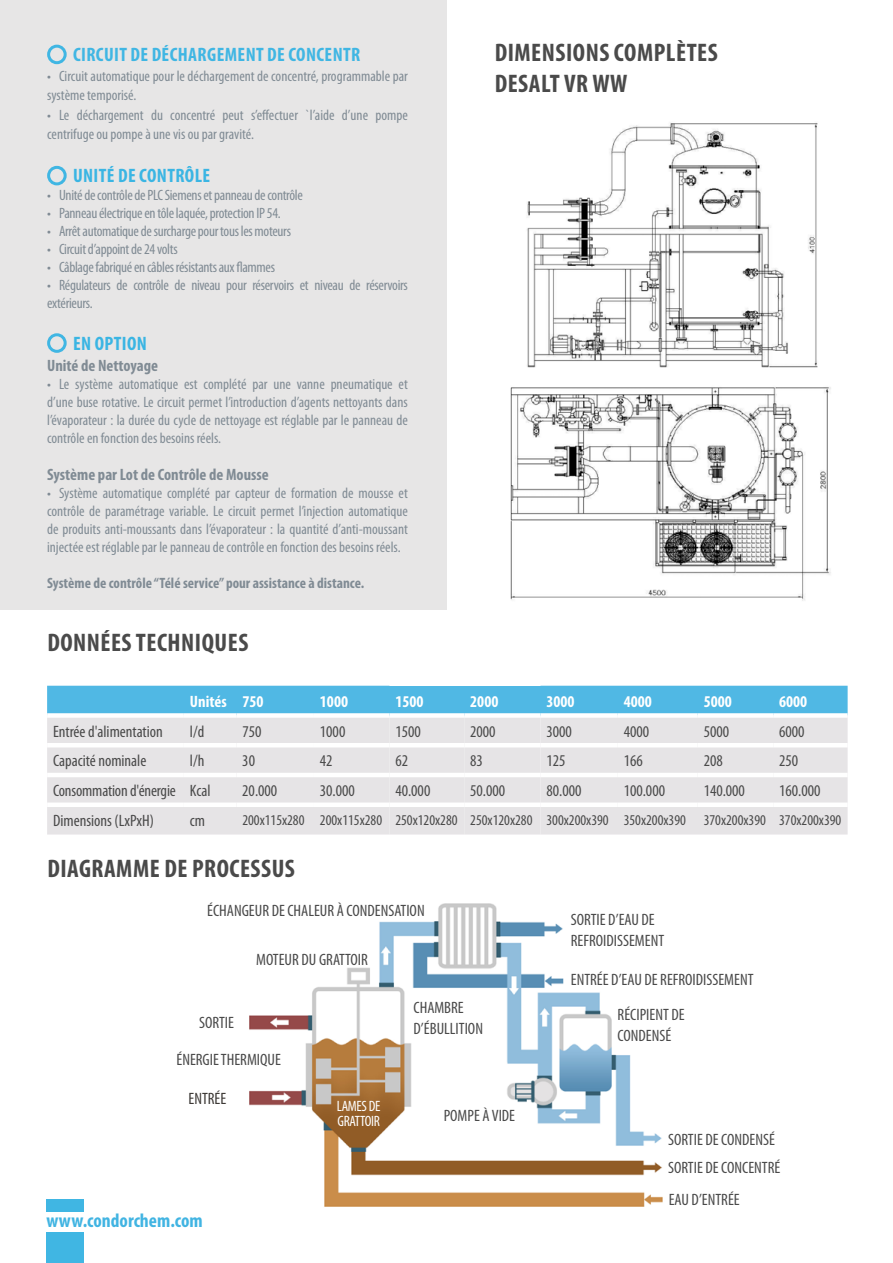
<style>
.page{position:relative;width:893px;height:1263px;background:#fff}
.page>*{position:absolute;margin:0;border:0;box-sizing:border-box;transform-origin:0 0}
.t1{font:700 condensed 25.5px/30.6px "Myriad Pro";letter-spacing:.02em;color:#4a4a4a}
.t2{font:700 condensed 19.5px "Myriad Pro";letter-spacing:.02em;color:#40b6e3}
.t3{font:700 condensed 19.5px "Myriad Pro";letter-spacing:.02em;color:#3ab5e3}
.t4{font:700 condensed 19.5px "Myriad Pro";color:#41b4e2}
.t5{font:condensed 16.5px/21px "Myriad Pro";color:#4a4a4a}
.t6{font:700 condensed 16.5px "Myriad Pro";color:#808b94}
.t7{font:700 condensed 16.5px "Myriad Pro";color:#fff}
.t8{font:condensed 16.5px "Myriad Pro";color:#3d3936}
.t9{font:condensed 15px/18px "Myriad Pro";letter-spacing:-.015em;color:#808b94}
.t10{font:condensed 15px "Myriad Pro";color:#4a4a4a}
.t11{font:700 condensed 15px "Myriad Pro";color:#808b94}
.t12{font:condensed 15px/15px "Myriad Pro";letter-spacing:-.02em;color:#fff}
</style>
<div class="page">
<img style="left:249px;top:903px;width:414px;height:304px">
<div style="left:0;top:0;width:446px;height:610px;background:#e7e6e6"></div>
<div style="left:47px;top:45px;width:20px;height:19px;border:3px solid #40b6e3;border-radius:50%"></div>
<div style="left:47px;top:166px;width:20px;height:19px;border:3px solid #40b6e3;border-radius:50%"></div>
<div style="left:47px;top:333px;width:20px;height:20px;border:3px solid #40b6e3;border-radius:50%"></div>
<svg style="left:47px;top:686px;width:801px;height:148px;background:#c7dbe5"></svg>
<div style="left:47px;top:713px;width:137px;height:5px;background:#fff"></div>
<div style="left:184px;top:713px;width:52px;height:5px;background:#fff"></div>
<div style="left:236px;top:713px;width:78px;height:5px;background:#fff"></div>
<div style="left:314px;top:713px;width:75px;height:5px;background:#fff"></div>
<div style="left:389px;top:713px;width:75px;height:5px;background:#fff"></div>
<div style="left:464px;top:713px;width:76px;height:5px;background:#fff"></div>
<div style="left:540px;top:713px;width:78px;height:5px;background:#fff"></div>
<div style="left:618px;top:713px;width:80px;height:5px;background:#fff"></div>
<div style="left:698px;top:713px;width:75px;height:5px;background:#fff"></div>
<div style="left:773px;top:713px;width:75px;height:5px;background:#fff"></div>
<hr style="left:47px;top:743px;width:137px;height:4px;background:#fff">
<hr style="left:184px;top:743px;width:52px;height:4px;background:#fff">
<hr style="left:236px;top:743px;width:78px;height:4px;background:#fff">
<hr style="left:314px;top:743px;width:75px;height:4px;background:#fff">
<hr style="left:389px;top:743px;width:75px;height:4px;background:#fff">
<hr style="left:464px;top:743px;width:76px;height:4px;background:#fff">
<hr style="left:540px;top:743px;width:78px;height:4px;background:#fff">
<hr style="left:618px;top:743px;width:80px;height:4px;background:#fff">
<hr style="left:698px;top:743px;width:75px;height:4px;background:#fff">
<hr style="left:773px;top:743px;width:75px;height:4px;background:#fff">
<hr style="left:47px;top:773px;width:137px;height:4px;background:#fff">
<hr style="left:184px;top:773px;width:52px;height:4px;background:#fff">
<hr style="left:236px;top:773px;width:78px;height:4px;background:#fff">
<hr style="left:314px;top:773px;width:75px;height:4px;background:#fff">
<hr style="left:389px;top:773px;width:75px;height:4px;background:#fff">
<hr style="left:464px;top:773px;width:76px;height:4px;background:#fff">
<hr style="left:540px;top:773px;width:78px;height:4px;background:#fff">
<hr style="left:618px;top:773px;width:80px;height:4px;background:#fff">
<hr style="left:698px;top:773px;width:75px;height:4px;background:#fff">
<hr style="left:773px;top:773px;width:75px;height:4px;background:#fff">
<div style="left:47px;top:802px;width:137px;height:5px;background:#fff"></div>
<div style="left:184px;top:802px;width:52px;height:5px;background:#fff"></div>
<div style="left:236px;top:802px;width:78px;height:5px;background:#fff"></div>
<div style="left:314px;top:802px;width:75px;height:5px;background:#fff"></div>
<div style="left:389px;top:802px;width:75px;height:5px;background:#fff"></div>
<div style="left:464px;top:802px;width:76px;height:5px;background:#fff"></div>
<div style="left:540px;top:802px;width:78px;height:5px;background:#fff"></div>
<div style="left:618px;top:802px;width:80px;height:5px;background:#fff"></div>
<div style="left:698px;top:802px;width:75px;height:5px;background:#fff"></div>
<div style="left:773px;top:802px;width:75px;height:5px;background:#fff"></div>
<div style="left:47px;top:1232px;width:37px;height:31px;background:#40b6e3"></div>
<div style="left:47px;top:1199px;width:37px;height:13px;background:#40b6e3"></div>
<img style="left:510px;top:387px;width:321px;height:214px">
<img style="left:527px;top:123px;width:291px;height:245px">
<h2 class="t2" style="left:73px;top:44px;width:289px">CIRCUIT DE DÉCHARGEMENT DE CONCENTR</h2>
<p class="t9" style="left:47px;top:66px;width:362px;line-height:19.5px">• Circuit automatique pour le déchargement de concentré, programmable par système temporisé.</p>
<p class="t9" style="left:47px;top:105px;width:362px;line-height:19.5px">• Le déchargement du concentré peut s’effectuer `l’aide d’une pompe centrifuge ou pompe à une vis ou par gravité.</p>
<h2 class="t3" style="left:73px;top:165px;width:139px">UNITÉ DE CONTRÔLE</h2>
<p class="t9" style="left:47px;top:186px;width:257px">• Unité de contrôle de PLC Siemens et panneau de contrôle</p>
<p class="t9" style="left:47px;top:204px;width:235px">• Panneau électrique en tôle laquée, protection IP 54.</p>
<p class="t9" style="left:47px;top:222px;width:245px">• Arrêt automatique de surcharge pour tous les moteurs</p>
<p class="t9" style="left:47px;top:240px;width:132px">• Circuit d’appoint de 24 volts</p>
<p class="t9" style="left:47px;top:258px;width:229px">• Câblage fabriqué en câbles résistants aux flammes</p>
<p class="t9" style="left:47px;top:276px;width:362px">• Régulateurs de contrôle de niveau pour réservoirs et niveau de réservoirs extérieurs.</p>
<h2 class="t3" style="left:73px;top:332px;width:75px">EN OPTION</h2>
<p class="t6" style="left:47px;top:356px;width:112px">Unité de Nettoyage</p>
<p class="t9" style="left:47px;top:374px;width:362px;text-align:justify">• Le système automatique est complété par une vanne pneumatique et d’une buse rotative. Le circuit permet l’introduction d’agents nettoyants dans l’évaporateur : la durée du cycle de nettoyage est réglable par le panneau de contrôle en fonction des besoins réels.</p>
<p class="t6" style="left:47px;top:466px;width:223px">Système par Lot de Contrôle de Mousse</p>
<p class="t9" style="left:47px;top:484px;width:362px;text-align:justify">• Système automatique complété par capteur de formation de mousse et contrôle de paramétrage variable. Le circuit permet l’injection automatique de produits anti-moussants dans l’évaporateur : la quantité d’anti-moussant injectée est réglable par le panneau de contrôle en fonction des besoins réels.</p>
<p class="t11" style="left:47px;top:575px;width:319px">Système de contrôle “Télé service” pour assistance à distance.</p>
<h1 class="t1" style="left:47px;top:628px;width:203px">DONNÉES TECHNIQUES</h1>
<h1 class="t1" style="left:495px;top:38px;width:225px">DIMENSIONS COMPLÈTES<br>DESALT VR WW</h1>
<p class="t7" style="left:190px;top:692px;width:75px">Unités 750</p>
<p class="t7" style="left:320px;top:692px;width:30px">1000</p>
<p class="t7" style="left:395px;top:692px;width:30px">1500</p>
<p class="t7" style="left:470px;top:692px;width:30px">2000</p>
<p class="t7" style="left:546px;top:692px;width:30px">3000</p>
<p class="t7" style="left:624px;top:692px;width:30px">4000</p>
<p class="t7" style="left:704px;top:692px;width:30px">5000</p>
<p class="t7" style="left:779px;top:692px;width:30px">6000</p>
<p class="t5" style="left:53px;top:720px;width:111px">Entrée d'alimentation</p>
<p class="t5" style="left:190px;top:720px;width:16px">l/d</p>
<p class="t5" style="left:242px;top:720px;width:21px">750</p>
<p class="t5" style="left:320px;top:720px;width:27px">1000</p>
<p class="t5" style="left:395px;top:720px;width:27px">1500</p>
<p class="t5" style="left:470px;top:720px;width:27px">2000</p>
<p class="t5" style="left:546px;top:720px;width:27px">3000</p>
<p class="t5" style="left:624px;top:720px;width:27px">4000</p>
<p class="t5" style="left:704px;top:720px;width:27px">5000</p>
<p class="t5" style="left:779px;top:720px;width:27px">6000</p>
<p class="t5" style="left:53px;top:750px;width:95px">Capacité nominale</p>
<p class="t5" style="left:190px;top:750px;width:16px">l/h</p>
<p class="t5" style="left:242px;top:750px;width:14px">30</p>
<p class="t5" style="left:320px;top:750px;width:14px">42</p>
<p class="t5" style="left:395px;top:750px;width:14px">62</p>
<p class="t5" style="left:470px;top:750px;width:14px">83</p>
<p class="t5" style="left:546px;top:750px;width:21px">125</p>
<p class="t5" style="left:624px;top:750px;width:21px">166</p>
<p class="t5" style="left:704px;top:750px;width:21px">208</p>
<p class="t5" style="left:779px;top:750px;width:21px">250</p>
<p class="t5" style="left:53px;top:780px;width:159px">Consommation d'énergie Kcal</p>
<p class="t5" style="left:242px;top:780px;width:36px">20.000</p>
<p class="t5" style="left:320px;top:780px;width:36px">30.000</p>
<p class="t5" style="left:395px;top:780px;width:36px">40.000</p>
<p class="t5" style="left:470px;top:780px;width:36px">50.000</p>
<p class="t5" style="left:546px;top:780px;width:36px">80.000</p>
<p class="t5" style="left:624px;top:780px;width:43px">100.000</p>
<p class="t5" style="left:704px;top:780px;width:43px">140.000</p>
<p class="t5" style="left:779px;top:780px;width:43px">160.000</p>
<p class="t5" style="left:53px;top:810px;width:103px">Dimensions (LxPxH)</p>
<p class="t5" style="left:190px;top:810px;width:17px">cm</p>
<p class="t10" style="left:242px;top:811px;width:600px">200x115x280 200x115x280 250x120x280 250x120x280 300x200x390 350x200x390 370x200x390 370x200x390</p>
<h1 class="t1" style="left:47px;top:853px;width:249px">DIAGRAMME DE PROCESSUS</h1>
<p class="t5" style="left:207px;top:900px;width:219px">ÉCHANGEUR DE CHALEUR À CONDENSATION</p>
<p class="t5" style="left:199px;top:1012px;width:36px">SORTIE</p>
<p class="t5" style="left:256px;top:948px;width:113px">MOTEUR DU GRATTOIR</p>
<p class="t5" style="left:177px;top:1049px;width:106px">ÉNERGIE THERMIQUE</p>
<p class="t8" style="left:189px;top:1089px;width:39px">ENTRÉE</p>
<p class="t12" style="left:337px;top:1098px;width:45px">LAMES DE<br>GRATTOIR</p>
<p class="t5" style="left:414px;top:997px;width:71px">CHAMBRE<br>D’ÉBULLITION</p>
<p class="t5" style="left:444px;top:1104px;width:73px">POMPE À VIDE</p>
<h2 class="t4" style="left:46px;top:1210px;width:158px">www.condorchem.com</h2>
<p class="t5" style="left:571px;top:908px;width:95px">SORTIE D’EAU DE<br>REFROIDISSEMENT</p>
<p class="t5" style="left:571px;top:969px;width:184px">ENTRÉE D’EAU DE REFROIDISSEMENT</p>
<p class="t5" style="left:618px;top:1004px;width:69px">RÉCIPIENT DE<br>CONDENSÉ</p>
<p class="t5" style="left:668px;top:1129px;width:108px">SORTIE DE CONDENSÉ</p>
<p class="t5" style="left:668px;top:1157px;width:114px">SORTIE DE CONCENTRÉ</p>
<p class="t5" style="left:669px;top:1189px;width:73px">EAU D’ENTRÉE</p>
</div>
